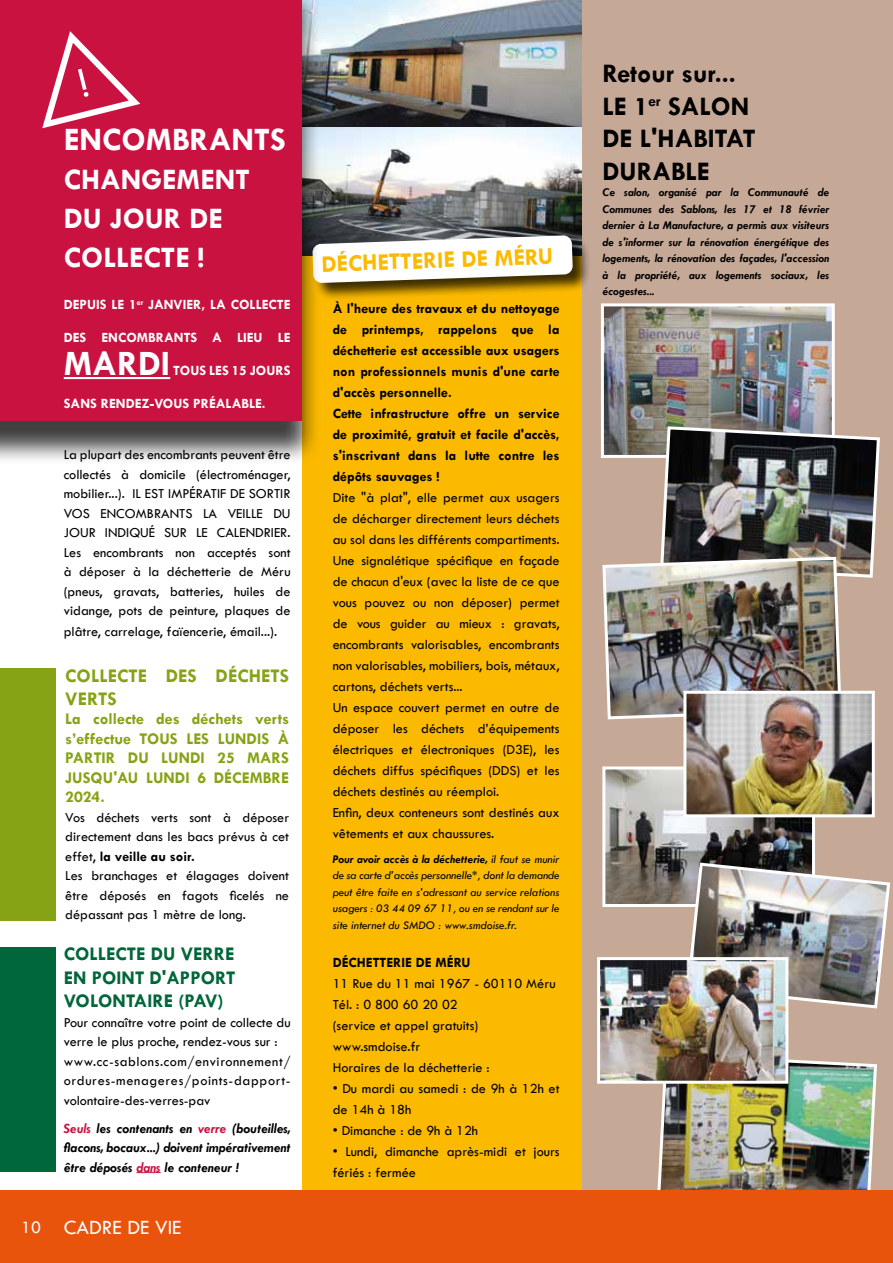
<style>
.page{position:relative;width:893px;height:1263px;background:#fff}
.page>*{position:absolute;margin:0;border:0;box-sizing:border-box;transform-origin:0 0}
.t1{font:700 36px "Tw Cen";color:#fff}
.t2{font:700 33px "Tw Cen";color:#fff}
.t3{font:700 30px/39px "Tw Cen";color:#fff}
.t4{font:700 27px/32.4px "Tw Cen";color:#000}
.t5{font:700 24px "Tw Cen";color:#fbba00}
.t6{font:21px "Tw Cen";color:#fff}
.t7{font:700 19.5px/23.4px "Tw Cen";color:#00673a;text-align:justify}
.t8{font:700 19.5px/23.4px "Tw Cen";color:#86a315}
.t9{font:700 16.5px/19.5px "Tw Cen";color:#86a315;text-align:justify}
.t10{font:14.25px/21px "Tw Cen";color:#000}
.t11{font:700 14.25px/21px "Tw Cen";color:#000}
.t12{font:italic 700 14.25px/19.5px "Tw Cen";color:#000;text-align:justify}
.t13{font:700 14.25px "Tw Cen";color:#fff}
.t14{font:italic 700 12px/16.5px "Tw Cen";color:#000;text-align:justify}
.t15{font:italic 12px/16.5px "Tw Cen";color:#000;text-align:justify}
.s1{font-weight:700}
.s2{color:#ca1241}
.s3{font-size:18px}
</style>
<div class="page">
<div style="left:581px;top:0;width:312px;height:1191px;background:#c5a895"></div>
<div style="left:302px;top:0;width:279px;height:1191px;background:#fbba00"></div>
<img style="left:321px;top:0;width:260px;height:235px">
<div style="left:313px;top:235px;width:277px;height:66px;background:#000;opacity:.75"></div>
<svg style="left:321px;top:235px;width:252px;height:48px"></svg>
<div style="left:0;top:0;width:321px;height:465px;background:#000;opacity:.75"></div>
<div style="left:0;top:0;width:302px;height:421px;background:#ca1241"></div>
<hr style="left:64px;top:377px;width:106px;height:2px;background:#fff">
<svg style="left:137px;top:1172px;width:24px;height:1px"></svg>
<div style="left:0;top:947px;width:55px;height:224px;background:#00673a"></div>
<div style="left:0;top:668px;width:55px;height:253px;background:#86a315"></div>
<img style="left:605px;top:307px;width:226px;height:118px">
<div style="left:601px;top:303px;width:234px;height:155px;border:3px solid #fff"></div>
<img style="left:606px;top:770px;width:205px;height:133px">
<div style="left:602px;top:766px;width:213px;height:141px;border:3px solid #fff"></div>
<img style="left:601px;top:425px;width:279px;height:295px">
<img style="left:687px;top:695px;width:184px;height:118px">
<div style="left:683px;top:691px;width:192px;height:126px;border:3px solid #fff"></div>
<img style="left:685px;top:861px;width:206px;height:149px">
<img style="left:656px;top:1051px;width:223px;height:140px">
<img style="left:601px;top:961px;width:183px;height:119px">
<div style="left:597px;top:957px;width:191px;height:127px;border:3px solid #fff"></div>
<div style="left:0;top:1191px;width:893px;height:72px;background:#e9540d"></div>
<svg style="left:42px;top:31px;width:99px;height:98px"></svg>
<h2 class="t2" style="left:64px;top:120px;width:223px">ENCOMBRANTS</h2>
<h3 class="t3" style="left:64px;top:160px;width:187px">CHANGEMENT<br>DU JOUR DE<br>COLLECTE !</h3>
<p class="t13" style="left:64px;top:296px;width:228px">DEPUIS LE 1<sup>er</sup> JANVIER, LA COLLECTE</p>
<p class="t13" style="left:64px;top:329px;width:228px">DES ENCOMBRANTS A LIEU LE</p>
<h1 class="t1" style="left:64px;top:342px;width:108px">MARDI</h1>
<p class="t13" style="left:173px;top:362px;width:119px">TOUS LES 15 JOURS</p>
<p class="t13" style="left:64px;top:395px;width:203px">SANS RENDEZ-VOUS PRÉALABLE.</p>
<p class="t10" style="left:64px;top:445px;width:228px;line-height:19.5px;text-align:justify">La plupart des encombrants peuvent être collectés à domicile (électroménager, mobilier...). IL EST IMPÉRATIF DE SORTIR VOS ENCOMBRANTS LA VEILLE DU JOUR INDIQUÉ SUR LE CALENDRIER.<br>Les encombrants non acceptés sont à déposer à la déchetterie de Méru (pneus, gravats, batteries, huiles de vidange, pots de peinture, plaques de</p>
<p class="t10" style="left:64px;top:621px;width:215px">plâtre, carrelage, faïencerie, émail...).</p>
<h3 class="t8" style="left:65px;top:663px;width:225px">COLLECTE DES DÉCHETS<br>VERTS</h3>
<p class="t9" style="left:65px;top:709px;width:225px">La collecte des déchets verts s’effectue TOUS LES LUNDIS À PARTIR DU LUNDI 25 MARS JUSQU'AU LUNDI 6 DÉCEMBRE 2024.</p>
<p class="t10" style="left:65px;top:808px;width:225px;line-height:19.5px">Vos déchets verts sont à déposer directement dans les bacs prévus à cet effet, <span class="s1">la veille au soir.<br></span>Les branchages et élagages doivent être déposés en fagots ficelés ne dépassant pas 1 mètre de long.</p>
<h3 class="t7" style="left:64px;top:942px;width:173px">COLLECTE DU VERRE EN POINT D'APPORT VOLONTAIRE (PAV)</h3>
<p class="t10" style="left:64px;top:1012px;width:228px;line-height:19.5px">Pour connaître votre point de collecte du verre le plus proche, rendez-vous sur : www.cc-sablons.com/environnement/ ordures-menageres/points-dapport&shy;volontaire-des-verres-pav</p>
<p class="t12" style="left:64px;top:1118px;width:228px"><span class="s2">Seuls</span> les contenants en <span class="s2">verre</span> (bouteilles, flacons, bocaux...) doivent impérativement être déposés <span class="s2">dans</span> le conteneur !</p>
<h3 class="t6" style="left:21px;top:1215px;width:162px"><span class="s3">10</span> CADRE DE VIE</h3>
<h3 class="t5" style="left:321px;top:250px;width:233px;rotate:-2deg">DÉCHETTERIE DE MÉRU</h3>
<p class="t11" style="left:333px;top:297px;width:228px">À l'heure des travaux et du nettoyage de printemps, rappelons que la déchetterie est accessible aux usagers non professionnels munis d'une carte d'accès personnelle.<br>Cette infrastructure offre un service de proximité, gratuit et facile d'accès, s'inscrivant dans la lutte contre les dépôts sauvages !</p>
<p class="t10" style="left:333px;top:486px;width:228px">Dite "à plat", elle permet aux usagers de décharger directement leurs déchets au sol dans les différents compartiments.<br>Une signalétique spécifique en façade de chacun d'eux (avec la liste de ce que vous pouvez ou non déposer) permet de vous guider au mieux : gravats, encombrants valorisables, encombrants non valorisables, mobiliers, bois, métaux, cartons, déchets verts...<br>Un espace couvert permet en outre de déposer les déchets d’équipements électriques et électroniques (D3E), les déchets diffus spécifiques (DDS) et les déchets destinés au réemploi.<br>Enfin, deux conteneurs sont destinés aux vêtements et aux chaussures.</p>
<p class="t15" style="left:333px;top:850px;width:228px"><span class="s1">Pour avoir accès à la déchetterie,</span> il faut se munir de sa carte d’accès personnelle*, dont la demande peut être faite en s’adressant au service relations usagers : 03 44 09 67 11, ou en se rendant sur le site internet du SMDO : www.smdoise.fr.</p>
<p class="t11" style="left:333px;top:952px;width:139px">DÉCHETTERIE DE MÉRU</p>
<p class="t10" style="left:333px;top:973px;width:224px">11 Rue du 11 mai 1967 - 60110 Méru<br>Tél. : 0 800 60 20 02<br>(service et appel gratuits) www.smdoise.fr<br>Horaires de la déchetterie :</p>
<p class="t10" style="left:333px;top:1078px;width:228px">• Du mardi au samedi : de 9h à 12h et de 14h à 18h</p>
<p class="t10" style="left:333px;top:1120px;width:147px">• Dimanche : de 9h à 12h</p>
<p class="t10" style="left:333px;top:1141px;width:228px">• Lundi, dimanche après-midi et jours fériés : fermée</p>
<h3 class="t4" style="left:602px;top:57px;width:155px">Retour sur...<br>LE 1<sup>er</sup> SALON<br>DE L'HABITAT<br>DURABLE</h3>
<p class="t14" style="left:602px;top:184px;width:228px">Ce salon, organisé par la Communauté de Communes des Sablons, les 17 et 18 février dernier à La Manufacture, a permis aux visiteurs de s'informer sur la rénovation énergétique des logements, la rénovation des façades, l'accession à la propriété, aux logements sociaux, les écogestes...</p>
</div>
